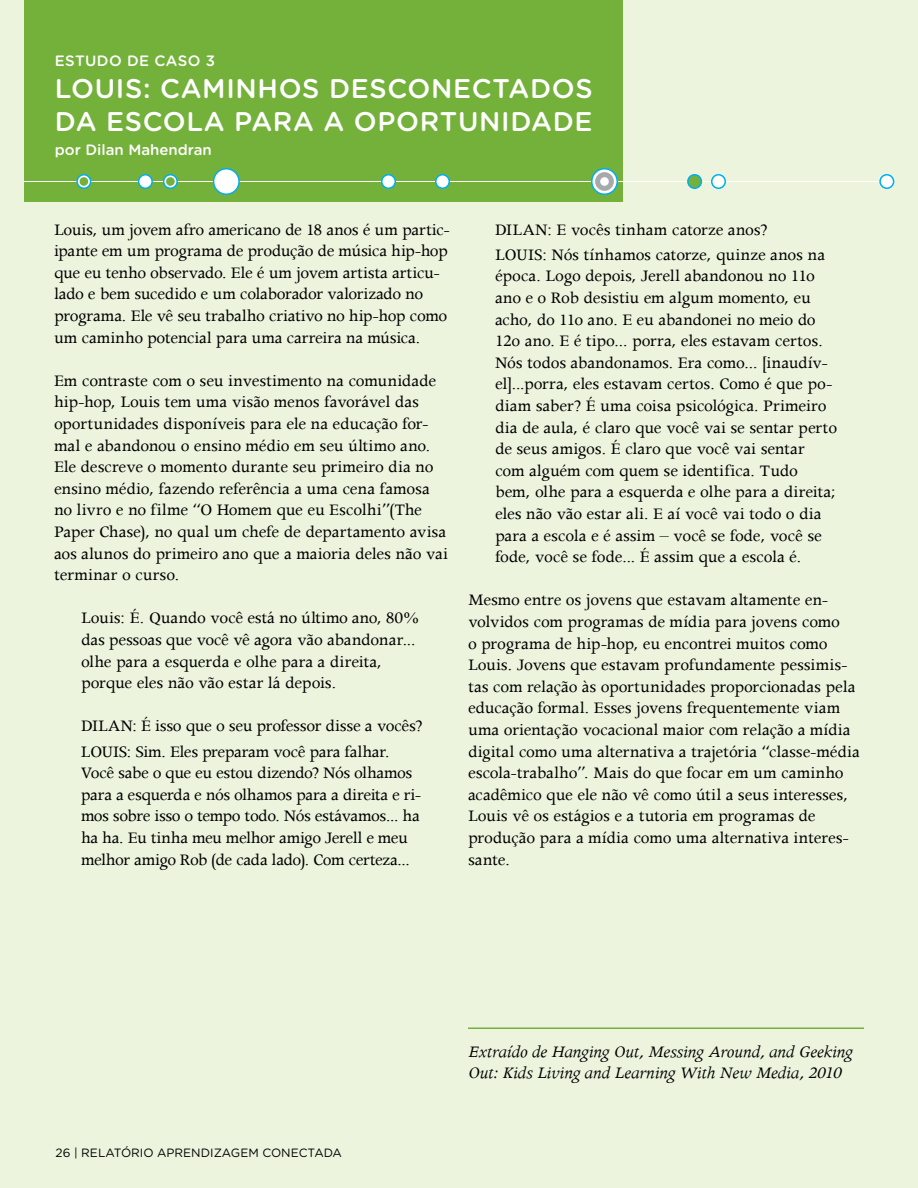
<style>
.page{position:relative;width:918px;height:1188px;background:#ecf4de}
.page>*{position:absolute;margin:0;border:0;box-sizing:border-box;transform-origin:0 0}
.t1{font:500 27px/32.4px "Gotham Rounded";letter-spacing:.025em;color:#fff}
.t2{font:18px/21.6px "Apollo";letter-spacing:-.01em;color:#000}
.t3{font:italic 18px/21.6px "Apollo";letter-spacing:-.01em;color:#000}
.t4{font:500 15px "Gotham Rounded";letter-spacing:.005em;color:#fff}
.t5{font:500 15px "Gotham Rounded";letter-spacing:.025em;color:#fff}
.t6{font:12px "Gotham Rounded";color:#000}
.t7{font:12px "Gotham Rounded";letter-spacing:.02em;color:#000}
</style>
<div class="page">
<div style="left:24px;top:0;width:598px;height:201px;background:#74b13b"></div>
<hr style="left:24px;top:181px;width:858px;height:1px;background:#fff">
<svg style="left:77px;top:175px;width:14px;height:13px"></svg>
<div style="left:76px;top:174px;width:15px;height:15px;border:2px solid #00aeef;border-radius:50%"></div>
<div style="left:139px;top:175px;width:13px;height:13px;background:#fff;border-radius:50%"></div>
<div style="left:138px;top:174px;width:15px;height:15px;border:2px solid #00aeef;border-radius:50%"></div>
<svg style="left:164px;top:175px;width:13px;height:13px"></svg>
<div style="left:163px;top:174px;width:15px;height:15px;border:2px solid #00aeef;border-radius:50%"></div>
<div style="left:688px;top:175px;width:13px;height:13px;background:#74b13b;border-radius:50%"></div>
<div style="left:687px;top:174px;width:15px;height:15px;border:2px solid #00aeef;border-radius:50%"></div>
<div style="left:382px;top:175px;width:13px;height:13px;background:#fff;border-radius:50%"></div>
<div style="left:381px;top:174px;width:15px;height:15px;border:2px solid #00aeef;border-radius:50%"></div>
<div style="left:436px;top:175px;width:13px;height:13px;background:#fff;border-radius:50%"></div>
<div style="left:435px;top:174px;width:15px;height:15px;border:2px solid #00aeef;border-radius:50%"></div>
<div style="left:712px;top:175px;width:13px;height:13px;background:#fff;border-radius:50%"></div>
<div style="left:711px;top:174px;width:15px;height:15px;border:2px solid #00aeef;border-radius:50%"></div>
<div style="left:880px;top:175px;width:14px;height:13px;background:#fff;border-radius:50%"></div>
<div style="left:879px;top:174px;width:15px;height:15px;border:2px solid #00aeef;border-radius:50%"></div>
<div style="left:214px;top:169px;width:25px;height:25px;background:#fff;border-radius:50%"></div>
<div style="left:213px;top:168px;width:27px;height:27px;border:2px solid #00aeef;border-radius:50%"></div>
<svg style="left:592px;top:169px;width:25px;height:25px"></svg>
<div style="left:591px;top:168px;width:27px;height:27px;border:2px solid #00aeef;border-radius:50%"></div>
<div style="left:80px;top:177px;width:8px;height:9px;background:#74b13b;border-radius:50%"></div>
<div style="left:166px;top:177px;width:9px;height:9px;background:#74b13b;border-radius:50%"></div>
<div style="left:595px;top:172px;width:19px;height:19px;background:#a7a9ac;border-radius:50%"></div>
<div style="left:600px;top:177px;width:9px;height:9px;background:#fff;border-radius:50%"></div>
<hr style="left:468px;top:1028px;width:396px;height:1px;background:#74b13b">
<p class="t5" style="left:55px;top:50px;width:162px">Estu do de caso 3</p>
<h1 class="t1" style="left:55px;top:72px;width:294px">LOUIS: CAMIN HOS DES</h1>
<h1 class="t1" style="left:55px;top:72px;width:537px;text-indent:333px">CONECTADOS<br>DA ESCOLA PARA A OPORTUNIDADE</h1>
<p class="t4" style="left:55px;top:139px;width:159px">por Dilan Mahendran</p>
<p class="t2" style="left:54px;top:218px;width:397px">Louis, um jovem afro americano de 18 anos é um partic&shy;ipante em um programa de produção de música hip-hop que eu tenho observado. Ele é um jovem artista articu&shy;lado e bem sucedido e um colaborador valorizado no programa. Ele vê seu trabalho criativo no hip-hop como um caminho potencial para uma carreira na música.</p>
<p class="t2" style="left:54px;top:369px;width:396px">Em contraste com o seu investimento na comunidade hip-hop, Louis tem uma visão menos favorável das oportunidades disponíveis para ele na educação for&shy;mal e abandonou o ensino médio em seu último ano.<br>Ele descreve o momento durante seu primeiro dia no ensino médio, fazendo referência a uma cena famosa no livro e no filme “O Homem que eu Escolhi”(The Paper Chase), no qual um chefe de departamento avisa aos alunos do primeiro ano que a maioria deles não vai terminar o curso.</p>
<p class="t2" style="left:81px;top:607px;width:340px">Louis: É. Quando você está no último ano, 80% das pessoas que você vê agora vão abandonar... olhe para a esquerda e olhe para a direita, porque eles não vão estar lá depois.</p>
<p class="t2" style="left:81px;top:715px;width:23px">Dilan</p>
<p class="t2" style="left:132px;top:715px;width:292px">: É isso que o seu professor disse a vocês?</p>
<p class="t2" style="left:81px;top:740px;width:20px">Louis</p>
<p class="t2" style="left:81px;top:740px;width:341px;text-indent:46px">: Sim. Eles preparam você para falhar.<br>Você sabe o que eu estou dizendo? Nós olhamos para a esquerda e nós olhamos para a direita e ri&shy;mos sobre isso o tempo todo. Nós estávamos... ha ha ha. Eu tinha meu melhor amigo Jerell e meu melhor amigo Rob (de cada lado). Com certeza...</p>
<p class="t2" style="left:495px;top:218px;width:23px">Dilan</p>
<p class="t2" style="left:547px;top:218px;width:222px">: E vocês tinham catorze anos?</p>
<p class="t2" style="left:495px;top:243px;width:20px">Louis</p>
<p class="t2" style="left:495px;top:243px;width:343px;text-indent:47px">: Nós tínhamos catorze, quinze anos na época. Logo depois, Jerell abandonou no 11o ano e o Rob desistiu em algum momento, eu acho, do 11o ano. E eu abandonei no meio do 12o ano. E é tipo... porra, eles estavam certos.<br>Nós todos abandonamos. Era como... [inaudív&shy;el]...porra, eles estavam certos. Como é que po&shy;diam saber? É uma coisa psicológica. Primeiro dia de aula, é claro que você vai se sentar perto de seus amigos. É claro que você vai sentar com alguém com quem se identifica. Tudo bem, olhe para a esquerda e olhe para a direita; eles não vão estar ali. E aí você vai todo o dia para a escola e é assim – você se fode, você se fode, você se fode... É assim que a escola é.</p>
<p class="t2" style="left:468px;top:589px;width:393px">Mesmo entre os jovens que estavam altamente en&shy;volvidos com programas de mídia para jovens como<br>o programa de hip-hop, eu encontrei muitos como Louis. Jovens que estavam profundamente pessimis&shy;tas com relação às oportunidades proporcionadas pela educação formal. Esses jovens frequentemente viam uma orientação vocacional maior com relação a mídia digital como uma alternativa a trajetória “classe-média escola-trabalho”. Mais do que focar em um caminho acadêmico que ele não vê como útil a seus interesses, Louis vê os estágios e a tutoria em programas de produção para a mídia como uma alternativa interes&shy;sante.</p>
<p class="t6" style="left:56px;top:1145px;width:288px">26 | RELATÓRIO APRENDIZAGEM CONECTADA</p>
<p class="t7" style="left:133px;top:1145px;width:217px">RIO APRENDIZAGEM CONECTADA</p>
<p class="t3" style="left:468px;top:1040px;width:386px">Extraído de Hanging Out, Messing Around, and Geeking<br>Out: Kids Living and Learning With New Media, 2010</p>
</div>
